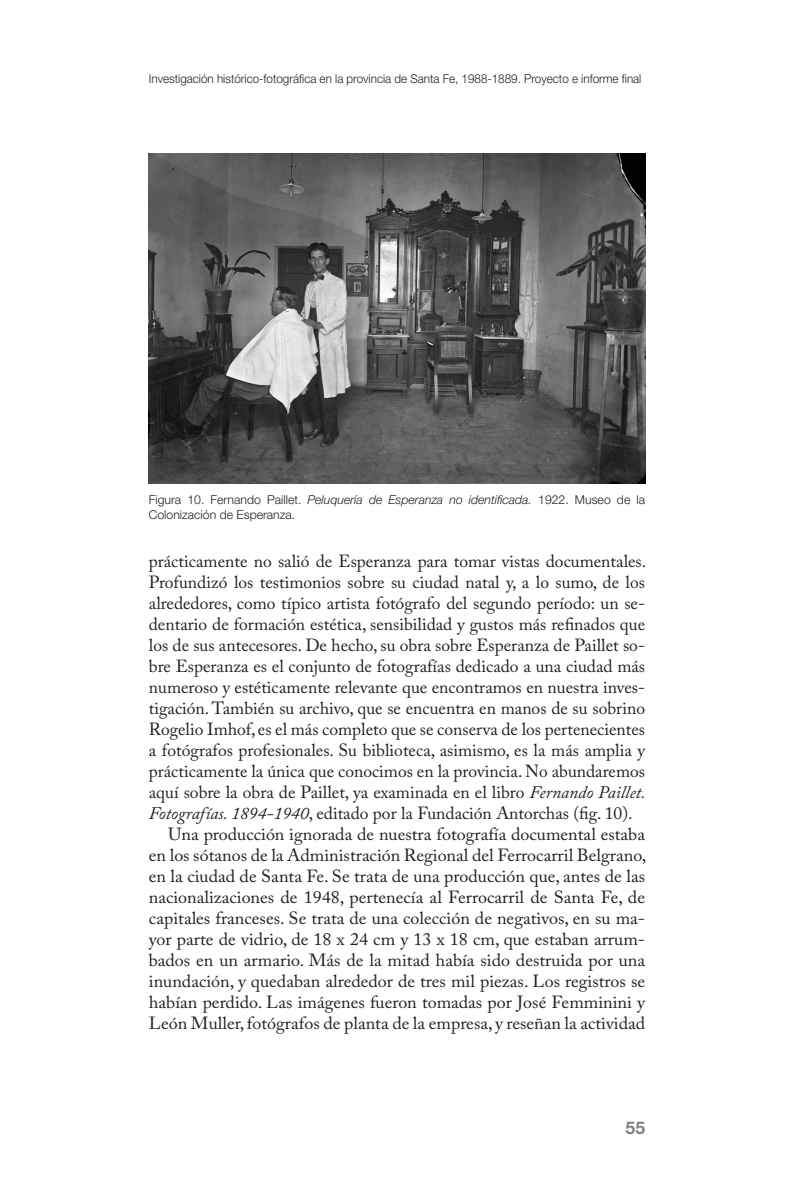
<style>
.page{position:relative;width:794px;height:1191px;background:#fff}
.page>*{position:absolute;margin:0;border:0;box-sizing:border-box;transform-origin:0 0}
.Cuerpo_central{font:17.5px/21px "Adobe Caslon Pro";color:#231f20;text-align:justify}
.t1{font:700 17.5px "Helvetica Neue";color:#808285}
.Notas{font:300 12.25px/14.7px "Helvetica Neue";color:#231f20}
.Notas-2{font:300 12.25px "Helvetica Neue";color:#231f20;scale:.95 1}
.s1{font-style:italic}
</style>
<div class="page">
<img style="left:149px;top:154px;width:496px;height:329px">
<p class="Notas-2" style="left:149px;top:71px;width:520px">Investigación histórico-fotográfica en la provincia de Santa Fe, 1988-1889. Proyecto e informe final</p>
<p class="Notas" style="left:149px;top:492px;width:498px">Figura 10. Fernando Paillet. <span class="s1">Peluquería de Esperanza no identificada.</span> 1922. Museo de la<br>Colonización de Esperanza.</p>
<p class="Cuerpo_central" style="left:149px;top:550px;width:499px">prácticamente no salió de Esperanza para tomar vistas documentales.<br>Profundizó los testimonios sobre su ciudad natal y, a lo sumo, de los alrededores, como típico artista fotógrafo del segundo período: un se&shy;dentario de formación estética, sensibilidad y gustos más refinados que los de sus antecesores. De hecho, su obra sobre Esperanza de Paillet so&shy;bre Esperanza es el conjunto de fotografías dedicado a una ciudad más numeroso y estéticamente relevante que encontramos en nuestra inves&shy;tigación. También su archivo, que se encuentra en manos de su sobrino Rogelio Imhof, es el más completo que se conserva de los pertenecientes a fotógrafos profesionales. Su biblioteca, asimismo, es la más amplia y prácticamente la única que conocimos en la provincia. No abundaremos aquí sobre la obra de Paillet, ya examinada en el libro <span class="s1">Fernando Paillet.<br>Fotografías. 1894-1940</span>, editado por la Fundación Antorchas (fig. 10).</p>
<p class="Cuerpo_central" style="left:149px;top:823px;width:499px;text-indent:19px">Una producción ignorada de nuestra fotografía documental estaba en los sótanos de la Administración Regional del Ferrocarril Belgrano, en la ciudad de Santa Fe. Se trata de una producción que, antes de las nacionalizaciones de 1948, pertenecía al Ferrocarril de Santa Fe, de capitales franceses. Se trata de una colección de negativos, en su ma&shy;yor parte de vidrio, de 18 x 24 cm y 13 x 18 cm, que estaban arrum&shy;bados en un armario. Más de la mitad había sido destruida por una inundación, y quedaban alrededor de tres mil piezas. Los registros se habían perdido. Las imágenes fueron tomadas por José Femminini y León Muller, fotógrafos de planta de la empresa, y reseñan la actividad</p>
<p class="t1" style="left:625px;top:1116px;width:21px">55</p>
</div>
